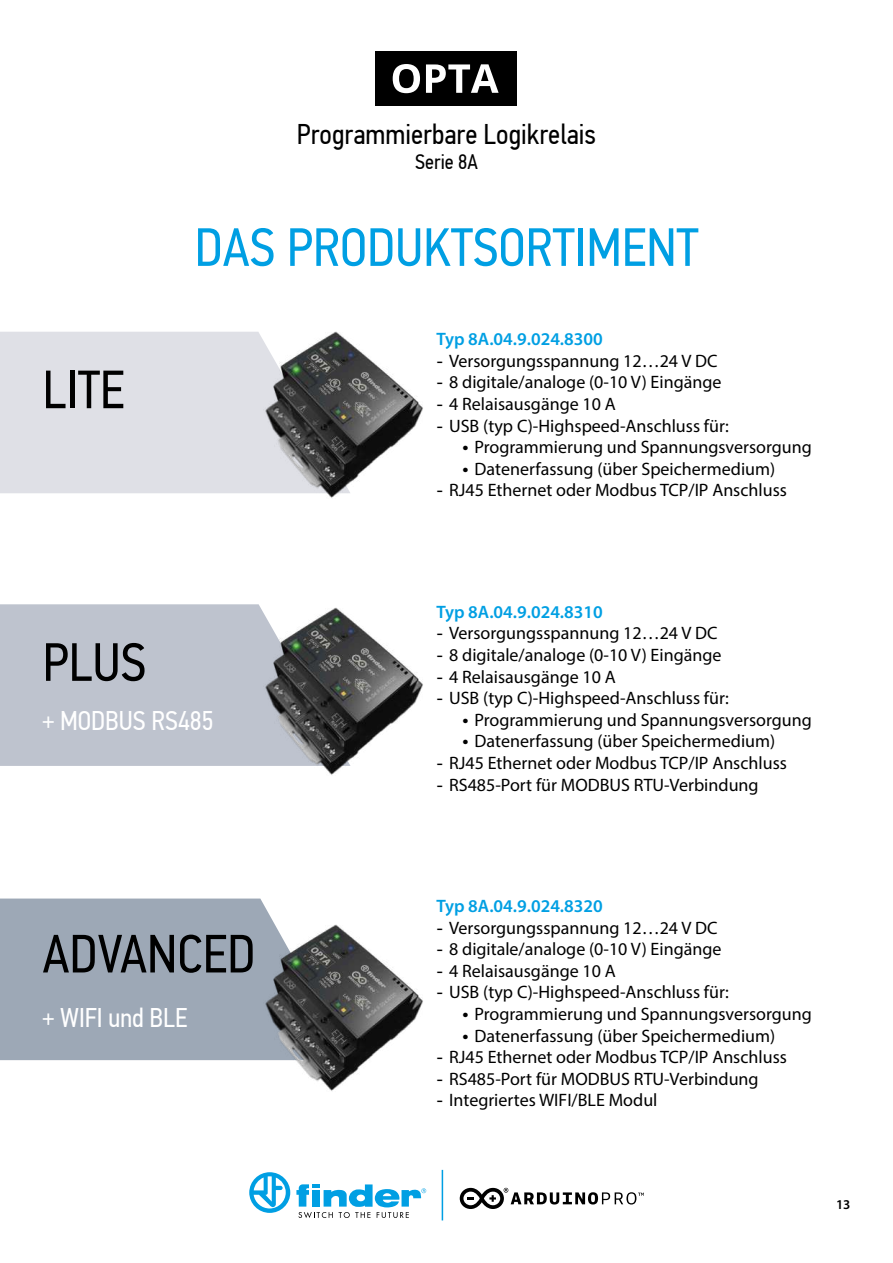
<style>
.page{position:relative;width:893px;height:1263px;background:#fff}
.page>*{position:absolute;margin:0;border:0;box-sizing:border-box;transform-origin:0 0}
.t1{font:54px "PF Din Text Cond Pro";color:#009fe3}
.t2{font:54px "PF Din Text Cond Pro";color:#000}
.t3{font:28.5px "PF Din Text Cond Pro";color:#000}
.t4{font:27px "PF Din Text Cond Pro";color:#fff}
.t5{font:21px "PF Din Text Cond Pro";color:#000}
.t6{font:18px "Myriad Pro";color:#000}
.t7{font:600 18px "Myriad Pro";color:#009fe3}
.t8{font:600 13.5px "Myriad Pro";color:#000}
.s1{font-family:"PF Din Text Cond Pro"}
</style>
<div class="page">
<svg style="left:249px;top:1172px;width:41px;height:41px"></svg>
<svg style="left:296px;top:1184px;width:130px;height:34px"></svg>
<svg style="left:460px;top:1188px;width:184px;height:21px"></svg>
<hr style="left:442px;top:1170px;width:1px;height:50px;background:#009fe3">
<div style="left:0;top:332px;width:264px;height:161px;background:#dfe0e6"></div>
<div style="left:376px;top:51px;width:141px;height:54px;background:#000"></div>
<svg style="left:393px;top:64px;width:27px;height:29px"></svg>
<svg style="left:426px;top:64px;width:73px;height:29px"></svg>
<div style="left:0;top:898px;width:273px;height:162px;background:#9da8b6"></div>
<div style="left:0;top:604px;width:264px;height:162px;background:#bec3ce"></div>
<img style="left:264px;top:331px;width:159px;height:167px">
<img style="left:264px;top:607px;width:159px;height:168px">
<img style="left:264px;top:921px;width:159px;height:170px">
<h1 class="t2" style="left:43px;top:358px;width:83px">LITE</h1>
<h2 class="t3" style="left:297px;top:117px;width:301px">Programmierbare Logikrelais</h2>
<p class="t5" style="left:415px;top:149px;width:64px">Serie 8A</p>
<h1 class="t1" style="left:195px;top:215px;width:505px">DAS PRODUKTSORTIMENT</h1>
<p class="t7" style="left:436px;top:328px;width:168px">Typ 8A.04.9.024.8300</p>
<p class="t6" style="left:436px;top:350px;width:283px"><span class="s1">-</span> Versorgungsspannung 12…24 V DC</p>
<p class="t6" style="left:436px;top:371px;width:287px"><span class="s1">-</span> 8 digitale/analoge (0-10 V) Eingänge</p>
<p class="t6" style="left:436px;top:393px;width:181px"><span class="s1">-</span> 4 Relaisausgänge 10 A</p>
<p class="t6" style="left:436px;top:414px;width:294px"><span class="s1">-</span> USB (typ C)-Highspeed-Anschluss für:</p>
<p class="t6" style="left:462px;top:436px;width:351px"><span class="s1">•</span> Programmierung und Spannungsversorgung</p>
<p class="t6" style="left:462px;top:458px;width:315px"><span class="s1">•</span> Datenerfassung (über Speichermedium)</p>
<p class="t6" style="left:436px;top:479px;width:352px"><span class="s1">-</span> RJ45 Ethernet oder Modbus TCP/IP Anschluss</p>
<h1 class="t2" style="left:43px;top:630px;width:105px">PLUS</h1>
<h3 class="t4" style="left:43px;top:705px;width:173px">+ MODBUS RS485</h3>
<h1 class="t2" style="left:43px;top:922px;width:214px">ADVANCED</h1>
<h3 class="t4" style="left:43px;top:1001px;width:146px">+ WIFI und BLE</h3>
<p class="t7" style="left:436px;top:600px;width:168px">Typ 8A.04.9.024.8310</p>
<p class="t6" style="left:436px;top:622px;width:283px"><span class="s1">-</span> Versorgungsspannung 12…24 V DC</p>
<p class="t6" style="left:436px;top:644px;width:287px"><span class="s1">-</span> 8 digitale/analoge (0-10 V) Eingänge</p>
<p class="t6" style="left:436px;top:665px;width:181px"><span class="s1">-</span> 4 Relaisausgänge 10 A</p>
<p class="t6" style="left:436px;top:687px;width:294px"><span class="s1">-</span> USB (typ C)-Highspeed-Anschluss für:</p>
<p class="t6" style="left:462px;top:709px;width:351px"><span class="s1">•</span> Programmierung und Spannungsversorgung</p>
<p class="t6" style="left:462px;top:730px;width:315px"><span class="s1">•</span> Datenerfassung (über Speichermedium)</p>
<p class="t6" style="left:436px;top:752px;width:352px"><span class="s1">-</span> RJ45 Ethernet oder Modbus TCP/IP Anschluss</p>
<p class="t6" style="left:436px;top:773px;width:324px"><span class="s1">-</span> RS485-Port für MODBUS RTU-Verbindung</p>
<p class="t7" style="left:436px;top:894px;width:168px">Typ 8A.04.9.024.8320</p>
<p class="t6" style="left:436px;top:916px;width:283px"><span class="s1">-</span> Versorgungsspannung 12…24 V DC</p>
<p class="t6" style="left:436px;top:938px;width:287px"><span class="s1">-</span> 8 digitale/analoge (0-10 V) Eingänge</p>
<p class="t6" style="left:436px;top:960px;width:181px"><span class="s1">-</span> 4 Relaisausgänge 10 A</p>
<p class="t6" style="left:436px;top:981px;width:294px"><span class="s1">-</span> USB (typ C)-Highspeed-Anschluss für:</p>
<p class="t6" style="left:462px;top:1003px;width:351px"><span class="s1">•</span> Programmierung und Spannungsversorgung</p>
<p class="t6" style="left:462px;top:1024px;width:315px"><span class="s1">•</span> Datenerfassung (über Speichermedium)</p>
<p class="t6" style="left:436px;top:1046px;width:352px"><span class="s1">-</span> RJ45 Ethernet oder Modbus TCP/IP Anschluss</p>
<p class="t6" style="left:436px;top:1068px;width:324px"><span class="s1">-</span> RS485-Port für MODBUS RTU-Verbindung</p>
<p class="t6" style="left:436px;top:1089px;width:223px"><span class="s1">-</span> Integriertes WIFI/BLE Modul</p>
<p class="t8" style="left:836px;top:1196px;width:16px">13</p>
</div>
